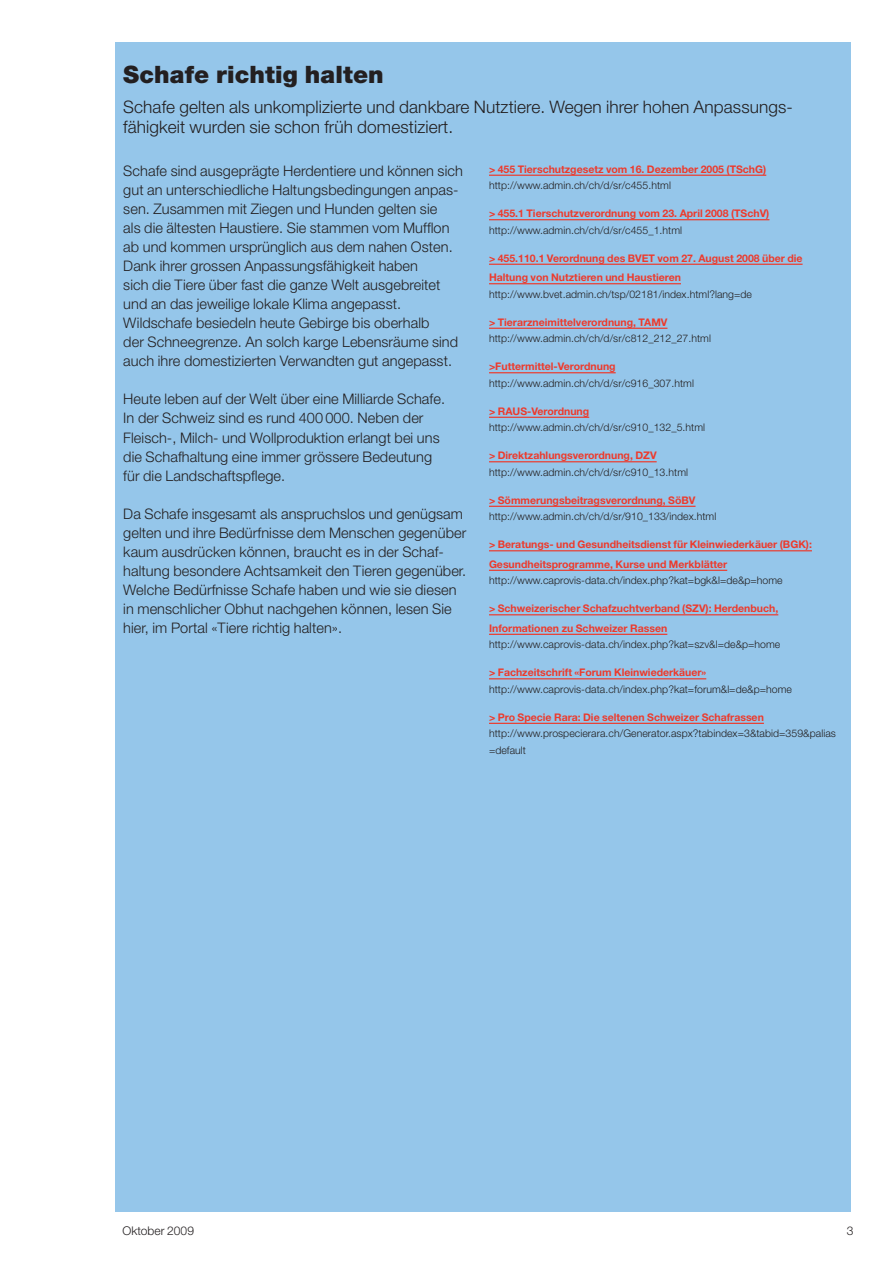
<style>
.page{position:relative;width:893px;height:1263px;background:#fff}
.page>*{position:absolute;margin:0;border:0;box-sizing:border-box;transform-origin:0 0}
.t1{font:900 24px "Helvetica Neue";letter-spacing:.005em;color:#231f20}
.t2{font:300 17.25px/20.2px "Helvetica Neue";letter-spacing:.005em;color:#231f20}
.t3{font:300 14.55px/19px "Helvetica Neue";letter-spacing:.005em;color:#231f20}
.t4{font:300 12px "Helvetica Neue";color:#231f20}
.t5{font:300 10.5px/16.5px "Helvetica Neue";letter-spacing:.005em;color:#231f20}
.t6{font:700 10.5px/19.5px "Helvetica Neue";color:#ed3a2c}
</style>
<div class="page">
<div style="left:115px;top:43px;width:735px;height:1169px;background:#95c6ea"></div>
<hr style="left:489px;top:175px;width:277px;height:1px;background:#ed3a2c">
<hr style="left:489px;top:219px;width:280px;height:1px;background:#ed3a2c">
<hr style="left:489px;top:264px;width:314px;height:1px;background:#ed3a2c">
<hr style="left:489px;top:283px;width:192px;height:1px;background:#ed3a2c">
<hr style="left:489px;top:328px;width:178px;height:1px;background:#ed3a2c">
<hr style="left:489px;top:372px;width:127px;height:1px;background:#ed3a2c">
<hr style="left:489px;top:417px;width:100px;height:1px;background:#ed3a2c">
<hr style="left:489px;top:461px;width:168px;height:1px;background:#ed3a2c">
<hr style="left:489px;top:506px;width:206px;height:1px;background:#ed3a2c">
<hr style="left:489px;top:550px;width:323px;height:1px;background:#ed3a2c">
<hr style="left:489px;top:570px;width:238px;height:1px;background:#ed3a2c">
<hr style="left:489px;top:614px;width:289px;height:1px;background:#ed3a2c">
<hr style="left:489px;top:634px;width:178px;height:1px;background:#ed3a2c">
<hr style="left:489px;top:678px;width:217px;height:1px;background:#ed3a2c">
<hr style="left:489px;top:723px;width:275px;height:1px;background:#ed3a2c">
<h1 class="t1" style="left:123px;top:60px;width:262px">Schafe richtig halten</h1>
<p class="t2" style="left:123px;top:96px;width:669px">Schafe gelten als unkomplizierte und dankbare Nutztiere. Wegen ihrer hohen Anpassungs&shy;fähigkeit wurden sie schon früh domestiziert.</p>
<p class="t3" style="left:123px;top:161px;width:341px">Schafe sind ausgeprägte Herdentiere und können sich gut an unterschiedliche Haltungsbedingungen anpas&shy;sen. Zusammen mit Ziegen und Hunden gelten sie<br>als die ältesten Haustiere. Sie stammen vom Mufflon ab und kommen ursprünglich aus dem nahen Osten.<br>Dank ihrer grossen Anpassungsfähigkeit haben<br>sich die Tiere über fast die ganze Welt ausgebreitet und an das jeweilige lokale Klima angepasst.<br>Wildschafe besiedeln heute Gebirge bis oberhalb<br>der Schneegrenze. An solch karge Lebensräume sind auch ihre domestizierten Verwandten gut angepasst.</p>
<p class="t3" style="left:123px;top:389px;width:323px">Heute leben auf der Welt über eine Milliarde Schafe.<br>In der Schweiz sind es rund 400 000. Neben der Fleisch-, Milch- und Wollproduktion erlangt bei uns die Schafhaltung eine immer grössere Bedeutung für die Landschaftspflege.</p>
<p class="t3" style="left:123px;top:504px;width:344px">Da Schafe insgesamt als anspruchslos und genügsam gelten und ihre Bedürfnisse dem Menschen gegenüber kaum ausdrücken können, braucht es in der Schaf&shy;haltung besondere Achtsamkeit den Tieren gegenüber.<br>Welche Bedürfnisse Schafe haben und wie sie diesen in menschlicher Obhut nachgehen können, lesen Sie hier, im Portal «Tiere richtig halten».</p>
<p class="t6" style="left:489px;top:159px;width:279px">&gt; 455 Tierschutzgesetz vom 16. Dezember 2005 (TSchG)</p>
<p class="t5" style="left:489px;top:177px;width:183px">http://www.admin.ch/ch/d/sr/c455.html</p>
<p class="t6" style="left:489px;top:204px;width:282px">&gt; 455.1 Tierschutzverordnung vom 23. April 2008 (TSchV)</p>
<p class="t5" style="left:489px;top:222px;width:195px">http://www.admin.ch/ch/d/sr/c455_1.html</p>
<p class="t6" style="left:489px;top:248px;width:315px">&gt; 455.110.1 Verordnung des BVET vom 27. August 2008 über die<br>Haltung von Nutztieren und Haustieren</p>
<p class="t5" style="left:489px;top:286px;width:264px">http://www.bvet.admin.ch/tsp/02181/index.html?lang=de</p>
<p class="t6" style="left:489px;top:312px;width:180px">&gt; Tierarzneimittelverordnung, TAMV</p>
<p class="t5" style="left:489px;top:330px;width:224px">http://www.admin.ch/ch/d/sr/c812_212_27.html</p>
<p class="t6" style="left:489px;top:357px;width:128px">&gt;Futtermittel-Verordnung</p>
<p class="t5" style="left:489px;top:375px;width:206px">http://www.admin.ch/ch/d/sr/c916_307.html</p>
<p class="t6" style="left:489px;top:401px;width:102px">&gt; RAUS-Verordnung</p>
<p class="t5" style="left:489px;top:419px;width:218px">http://www.admin.ch/ch/d/sr/c910_132_5.html</p>
<p class="t6" style="left:489px;top:446px;width:169px">&gt; Direktzahlungsverordnung, DZV</p>
<p class="t5" style="left:489px;top:464px;width:201px">http://www.admin.ch/ch/d/sr/c910_13.html</p>
<p class="t6" style="left:489px;top:490px;width:208px">&gt; Sömmerungsbeitragsverordnung, SöBV</p>
<p class="t5" style="left:489px;top:508px;width:229px">http://www.admin.ch/ch/d/sr/910_133/index.html</p>
<p class="t6" style="left:489px;top:535px;width:324px">&gt; Beratungs- und Gesundheitsdienst für Kleinwiederkäuer (BGK):<br>Gesundheitsprogramme, Kurse und Merkblätter</p>
<p class="t5" style="left:489px;top:572px;width:295px">http://www.caprovis-data.ch/index.php?kat=bgk&amp;l=de&amp;p=home</p>
<p class="t6" style="left:489px;top:599px;width:291px">&gt; Schweizerischer Schafzuchtverband (SZV): Herdenbuch,<br>Informationen zu Schweizer Rassen</p>
<p class="t5" style="left:489px;top:636px;width:293px">http://www.caprovis-data.ch/index.php?kat=szv&amp;l=de&amp;p=home</p>
<p class="t6" style="left:489px;top:663px;width:219px">&gt; Fachzeitschrift «Forum Kleinwiederkäuer»</p>
<p class="t5" style="left:489px;top:681px;width:304px">http://www.caprovis-data.ch/index.php?kat=forum&amp;l=de&amp;p=home</p>
<p class="t6" style="left:489px;top:707px;width:276px">&gt; Pro Specie Rara: Die seltenen Schweizer Schafrassen</p>
<p class="t5" style="left:489px;top:725px;width:348px">http://www.prospecierara.ch/Generator.aspx?tabindex=3&amp;tabid=359&amp;palias =default</p>
<p class="t4" style="left:122px;top:1223px;width:73px">Oktober 2009</p>
<p class="t4" style="left:847px;top:1223px;width:8px">3</p>
</div>
